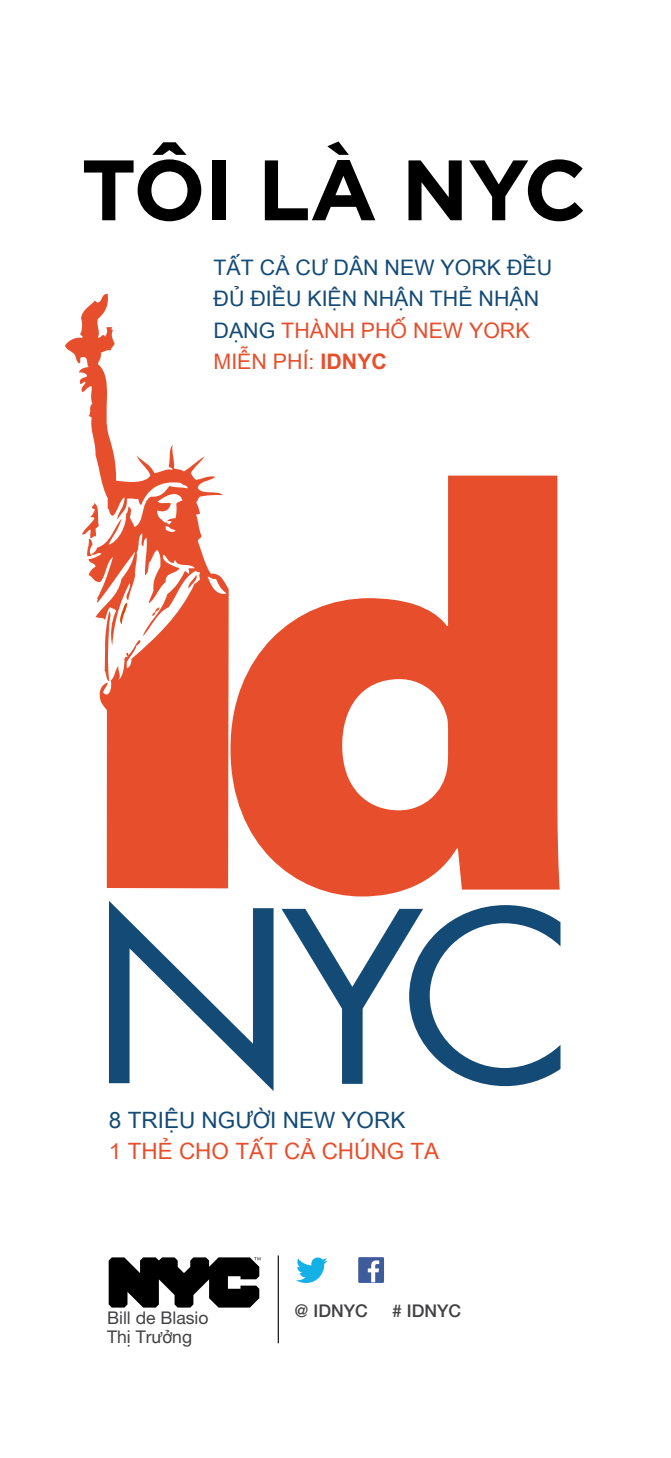
<style>
.page{position:relative;width:671px;height:1458px;background:#fff}
.page>*{position:absolute;margin:0;border:0;box-sizing:border-box;transform-origin:0 0}
.t1{font:700 85.5px "Gotham";letter-spacing:-.01em;color:#000}
.t2{font:22.5px "Arial Unicode MS";color:#e74e2c}
.t3{font:22.5px "Arial Unicode MS";color:#134a76}
.t4{font:21.38px/31.5px "Arial Unicode MS";color:#134a76}
.t5{font:17.55px/19.1px "Helvetica Neue LT Pro";color:#414042}
.t6{font:500 17.55px "Helvetica Neue LT Pro";color:#414042}
.s1{color:#e74e2c}
.s2{font-weight:700;color:#e74e2c}
.s3{font-family:"Arial Unicode MS"}
</style>
<div class="page">
<svg style="left:230px;top:476px;width:329px;height:421px;fill:#e74e2c"></svg>
<svg style="left:109px;top:901px;width:164px;height:190px"></svg>
<svg style="left:281px;top:905px;width:279px;height:181px"></svg>
<svg style="left:65px;top:294px;width:164px;height:594px"></svg>
<svg style="left:208px;top:577px;width:19px;height:17px"></svg>
<svg style="left:188px;top:575px;width:9px;height:14px"></svg>
<svg style="left:158px;top:494px;width:24px;height:38px"></svg>
<svg style="left:152px;top:607px;width:7px;height:9px"></svg>
<svg style="left:120px;top:603px;width:7px;height:21px"></svg>
<svg style="left:105px;top:611px;width:5px;height:71px"></svg>
<svg style="left:82px;top:503px;width:17px;height:53px"></svg>
<svg style="left:109px;top:1257px;width:151px;height:51px"></svg>
<svg style="left:296px;top:1257px;width:31px;height:26px"></svg>
<svg style="left:358px;top:1257px;width:26px;height:26px"></svg>
<hr style="left:278px;top:1256px;width:1px;height:87px;background:#000">
<h1 class="t1" style="left:81px;top:133px;width:507px">TÔI LÀ NYC</h1>
<p class="t4" style="left:213px;top:251px;width:340px">TẤT CẢ CƯ DÂN NEW YORK ĐỀU<br>ĐỦ ĐIỀU KIỆN NHẬN THẺ NHẬN<br>DẠNG <span class="s1">THÀNH PHỐ NEW YORK<br>MIỄN PHÍ:</span> <span class="s2">IDNYC</span></p>
<p class="t3" style="left:109px;top:1103px;width:298px">8 TRIỆU NGƯỜI NEW YORK</p>
<p class="t2" style="left:109px;top:1135px;width:332px">1 THẺ CHO TẤT CẢ CHÚNG TA</p>
<p class="t5" style="left:107px;top:1308px;width:103px">Bill de Blasio<br>Th<span class="s3">ị</span> Tr<span class="s3">ưở</span>ng</p>
<p class="t6" style="left:294px;top:1301px;width:75px">@ IDNYC</p>
<p class="t6" style="left:392px;top:1301px;width:70px"># IDNYC</p>
</div>
